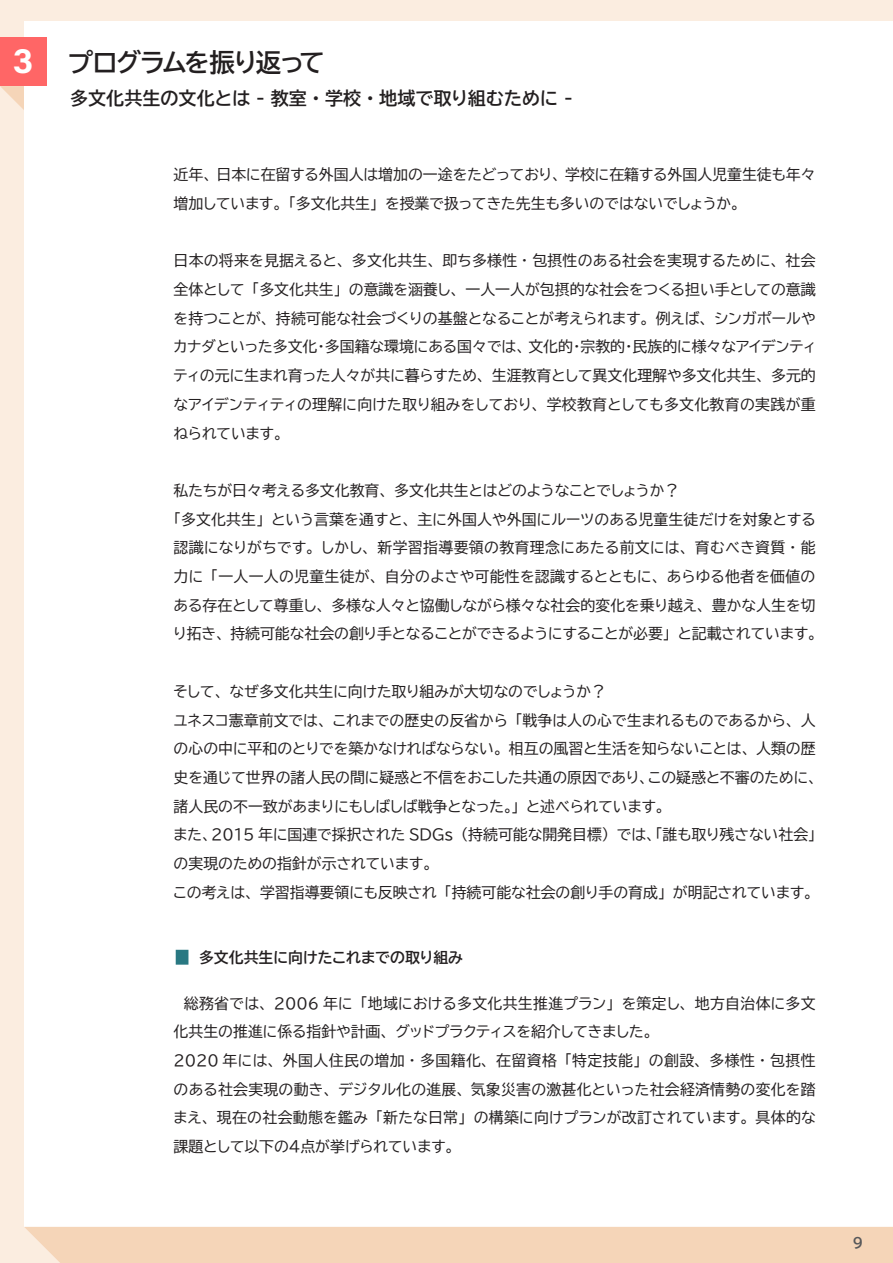
<style>
.page{position:relative;width:893px;height:1263px;background:#fbede0}
.page>*{position:absolute;margin:0;border:0;box-sizing:border-box;transform-origin:0 0}
.t1{font:35.85px "Acumin Variable Concept";color:#fff}
.見出し1{font:25.5px "BIZ UDP Gothic Bold";letter-spacing:-.03em;color:#231f20}
.t2{font:18px "BIZ UDP Gothic Bold";color:#231f20}
.t3{font:14.85px/28.7px "BIZ UDP Gothic";color:#231f20;text-align:justify}
.見出し3{font:14.85px "BIZ UDP Gothic Bold";color:#231f20}
.t4{font:13.8px "BIZ UDP Gothic Bold";color:#57585a}
</style>
<div class="page">
<div style="left:24px;top:21px;width:869px;height:1206px;background:#fff"></div>
<div style="left:24px;top:1227px;width:869px;height:36px;background:#f5d5b8"></div>
<div style="left:176px;top:950px;width:12px;height:15px;background:#297882"></div>
<div style="left:0;top:37px;width:47px;height:49px;background:#f66"></div>
<p class="t1" style="left:13px;top:36px;width:22px">3</p>
<p class="見出し1" style="left:68px;top:50px;width:258px">プログラムを振り返って</p>
<p class="t2" style="left:70px;top:89px;width:504px">多文化共生の文化とは - 教室・学校・地域で取り組むために -</p>
<p class="t3" style="left:174px;top:160px;width:644px">近年、日本に在留する外国人は増加の一途をたどっており、学校に在籍する外国人児童生徒も年々増加しています。「多文化共生」を授業で扱ってきた先生も多いのではないでしょうか。</p>
<p class="t3" style="left:174px;top:246px;width:644px">日本の将来を見据えると、多文化共生、即ち多様性・包摂性のある社会を実現するために、社会全体として「多文化共生」の意識を涵養し、一人一人が包摂的な社会をつくる担い手としての意識を持つことが、持続可能な社会づくりの基盤となることが考えられます。例えば、シンガポールやカナダといった多文化・多国籍な環境にある国々では、文化的・宗教的・民族的に様々なアイデンティティの元に生まれ育った人々が共に暮らすため、生涯教育として異文化理解や多文化共生、多元的なアイデンティティの理解に向けた取り組みをしており、学校教育としても多文化教育の実践が重ねられています。</p>
<p class="t3" style="left:174px;top:476px;width:507px">私たちが日々考える多文化教育、多文化共生とはどのようなことでしょうか？</p>
<p class="t3" style="left:174px;top:505px;width:645px">「多文化共生」という言葉を通すと、主に外国人や外国にルーツのある児童生徒だけを対象とする認識になりがちです。しかし、新学習指導要領の教育理念にあたる前文には、育むべき資質・能力に「一人一人の児童生徒が、自分のよさや可能性を認識するとともに、あらゆる他者を価値のある存在として尊重し、多様な人々と協働しながら様々な社会的変化を乗り越え、豊かな人生を切り拓き、持続可能な社会の創り手となることができるようにすることが必要」と記載されています。</p>
<p class="t3" style="left:174px;top:677px;width:434px">そして、なぜ多文化共生に向けた取り組みが大切なのでしょうか？</p>
<p class="t3" style="left:174px;top:706px;width:645px">ユネスコ憲章前文では、これまでの歴史の反省から「戦争は人の心で生まれるものであるから、人の心の中に平和のとりでを築かなければならない。相互の風習と生活を知らないことは、人類の歴史を通じて世界の諸人民の間に疑惑と不信をおこした共通の原因であり、この疑惑と不審のために、諸人民の不一致があまりにもしばしば戦争となった。」と述べられています。</p>
<p class="t3" style="left:174px;top:820px;width:644px">また、2015 年に国連で採択された SDGs （持続可能な開発目標）では、「誰も取り残さない社会」の実現のための指針が示されています。</p>
<p class="t3" style="left:174px;top:878px;width:641px">この考えは、学習指導要領にも反映され「持続可能な社会の創り手の育成」が明記されています。</p>
<p class="見出し3" style="left:199px;top:950px;width:266px">多文化共生に向けたこれまでの取り組み</p>
<p class="t3" style="left:174px;top:988px;width:644px">　総務省では、 2006 年に「地域における多文化共生推進プラン」を策定し、地方自治体に多文化共生の推進に係る指針や計画、グッドプラクティスを紹介してきました。</p>
<p class="t3" style="left:174px;top:1046px;width:644px">2020 年には、外国人住民の増加・多国籍化、在留資格「特定技能」の創設、多様性･包摂性のある社会実現の動き、デジタル化の進展、 気象災害の激甚化といった社会経済情勢の変化を踏まえ、現在の社会動態を鑑み「新たな日常」の構築に向けプランが改訂されています。具体的な課題として以下の４点が挙げられています。</p>
<p class="t4" style="left:853px;top:1235px;width:12px">9</p>
</div>
